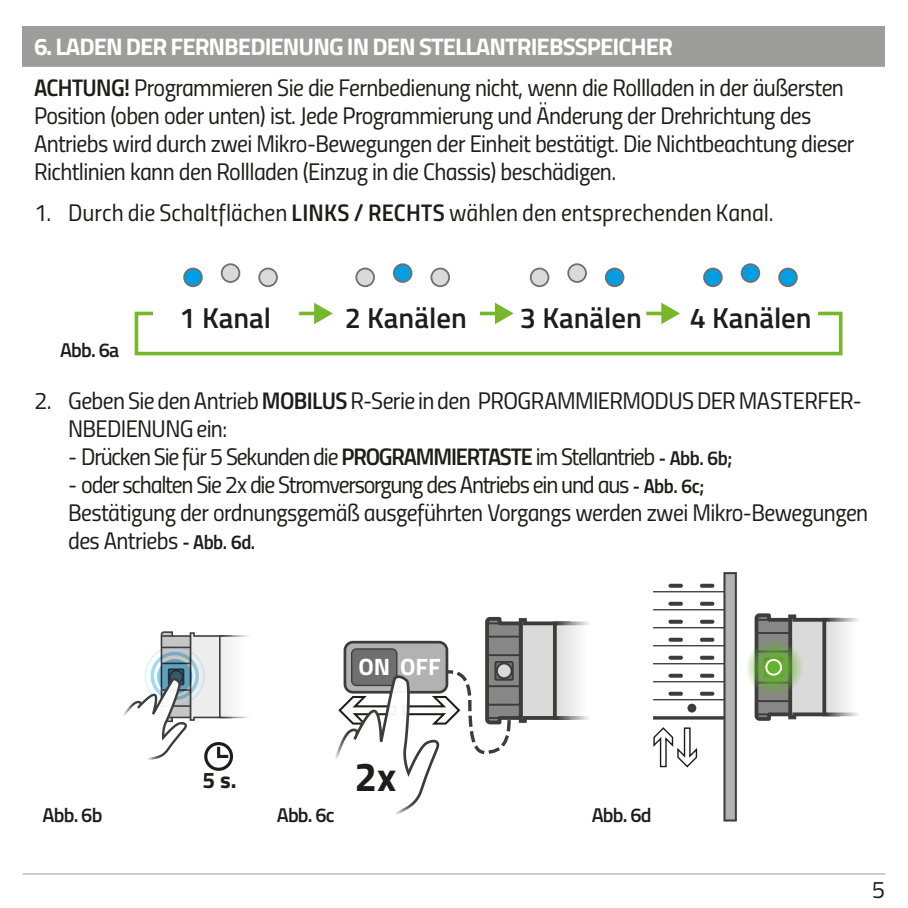
<style>
.page{position:relative;width:908px;height:908px;background:#fff}
.page>*{position:absolute;margin:0;border:0;box-sizing:border-box;transform-origin:0 0}
.t1{font:700 40.4px "Titillium";color:#1d1d1b}
.t2{font:600 28.8px "Titillium";color:#1d1d1b}
.t3{font:24px/28px "Titillium Regular Upright";letter-spacing:-.025em;color:#1d1d1b}
.t4{font:24px "Titillium Regular Upright";color:#1d1d1b}
.t5{font:24px "Titillium Regular Upright";letter-spacing:-.05em;color:#1d1d1b}
.t6{font:700 24px "Titillium";letter-spacing:-.04em;color:#fff}
.t7{font:700 23.6px "Titillium";color:#fff}
.t8{font:700 22.8px "Titillium";color:#1d1d1b}
.t9{font:600 20px "Titillium";letter-spacing:-.04em;color:#1d1d1b}
.t10{font:19.2px "Titillium Semibold Upright";color:#fff}
.s1{font-family:"Titillium Semibold Upright"}
.s2{font-family:"Titillium Semibold Upright";font-size:20px}
</style>
<div class="page">
<div style="left:23px;top:26px;width:861px;height:41px;background:#9d9d9c"></div>
<svg style="left:314px;top:302px;width:13px;height:8px"></svg>
<svg style="left:494px;top:302px;width:14px;height:8px"></svg>
<svg style="left:661px;top:302px;width:13px;height:8px"></svg>
<div style="left:184px;top:268px;width:18px;height:18px;background:#009fe3;border-radius:50%"></div>
<div style="left:183px;top:267px;width:20px;height:20px;border:2px solid #706f6f;border-radius:50%"></div>
<div style="left:259px;top:268px;width:18px;height:18px;background:#dadada;border-radius:50%"></div>
<div style="left:258px;top:267px;width:20px;height:20px;border:2px solid #706f6f;border-radius:50%"></div>
<div style="left:221px;top:264px;width:18px;height:18px;background:#dadada;border-radius:50%"></div>
<div style="left:221px;top:263px;width:19px;height:20px;border:2px solid #706f6f;border-radius:50%"></div>
<div style="left:356px;top:268px;width:18px;height:18px;background:#dadada;border-radius:50%"></div>
<div style="left:355px;top:267px;width:20px;height:20px;border:2px solid #706f6f;border-radius:50%"></div>
<div style="left:431px;top:268px;width:18px;height:18px;background:#dadada;border-radius:50%"></div>
<div style="left:430px;top:267px;width:20px;height:20px;border:2px solid #706f6f;border-radius:50%"></div>
<div style="left:393px;top:264px;width:18px;height:18px;background:#009fe3;border-radius:50%"></div>
<div style="left:393px;top:263px;width:19px;height:20px;border:2px solid #706f6f;border-radius:50%"></div>
<div style="left:530px;top:268px;width:18px;height:18px;background:#dadada;border-radius:50%"></div>
<div style="left:529px;top:267px;width:20px;height:20px;border:2px solid #706f6f;border-radius:50%"></div>
<div style="left:605px;top:268px;width:18px;height:18px;background:#009fe3;border-radius:50%"></div>
<div style="left:604px;top:267px;width:20px;height:20px;border:2px solid #706f6f;border-radius:50%"></div>
<div style="left:568px;top:264px;width:17px;height:18px;background:#dadada;border-radius:50%"></div>
<div style="left:567px;top:263px;width:19px;height:20px;border:2px solid #706f6f;border-radius:50%"></div>
<div style="left:703px;top:268px;width:18px;height:18px;background:#009fe3;border-radius:50%"></div>
<div style="left:702px;top:267px;width:20px;height:20px;border:2px solid #706f6f;border-radius:50%"></div>
<svg style="left:778px;top:268px;width:18px;height:18px"></svg>
<div style="left:777px;top:267px;width:20px;height:20px;border:2px solid #706f6f;border-radius:50%"></div>
<div style="left:741px;top:264px;width:18px;height:18px;background:#009fe3;border-radius:50%"></div>
<div style="left:740px;top:263px;width:19px;height:20px;border:2px solid #706f6f;border-radius:50%"></div>
<svg style="left:134px;top:310px;width:709px;height:46px"></svg>
<div style="left:204px;top:741px;width:29px;height:29px;border:3px solid #1d1d1b;border-radius:50%"></div>
<div style="left:219px;top:635px;width:51px;height:83px;border:2px solid #fff"></div>
<svg style="left:123px;top:631px;width:110px;height:129px"></svg>
<svg style="left:335px;top:616px;width:254px;height:198px"></svg>
<svg style="left:653px;top:628px;width:5px;height:73px"></svg>
<hr style="left:652px;top:590px;width:78px;height:2px;background:#3c3c3b">
<svg style="left:668px;top:583px;width:14px;height:4px"></svg>
<svg style="left:699px;top:583px;width:15px;height:4px"></svg>
<hr style="left:652px;top:608px;width:78px;height:2px;background:#3c3c3b">
<svg style="left:668px;top:601px;width:14px;height:4px"></svg>
<svg style="left:699px;top:601px;width:15px;height:4px"></svg>
<hr style="left:652px;top:626px;width:78px;height:2px;background:#3c3c3b">
<svg style="left:699px;top:619px;width:15px;height:4px"></svg>
<svg style="left:668px;top:619px;width:14px;height:4px"></svg>
<hr style="left:652px;top:644px;width:78px;height:2px;background:#3c3c3b">
<svg style="left:668px;top:637px;width:14px;height:4px"></svg>
<svg style="left:699px;top:637px;width:15px;height:4px"></svg>
<hr style="left:652px;top:662px;width:78px;height:2px;background:#3c3c3b">
<svg style="left:668px;top:655px;width:14px;height:4px"></svg>
<svg style="left:699px;top:655px;width:15px;height:4px"></svg>
<hr style="left:652px;top:680px;width:78px;height:2px;background:#3c3c3b">
<svg style="left:668px;top:673px;width:14px;height:4px"></svg>
<svg style="left:699px;top:673px;width:15px;height:4px"></svg>
<hr style="left:652px;top:698px;width:78px;height:2px;background:#3c3c3b">
<svg style="left:668px;top:691px;width:14px;height:4px"></svg>
<svg style="left:699px;top:691px;width:15px;height:4px"></svg>
<svg style="left:653px;top:716px;width:70px;height:3px"></svg>
<div style="left:687px;top:703px;width:9px;height:9px;background:#3c3c3b;border-radius:50%"></div>
<svg style="left:723px;top:572px;width:13px;height:249px;background:#969695"></svg>
<svg style="left:754px;top:613px;width:104px;height:108px"></svg>
<svg style="left:745px;top:638px;width:57px;height:57px;background:#85a36f"></svg>
<div style="left:766px;top:659px;width:14px;height:15px;background:#65b32e;border-radius:50%"></div>
<div style="left:765px;top:658px;width:16px;height:17px;border:2px solid #fff;border-radius:50%"></div>
<svg style="left:653px;top:727px;width:44px;height:41px"></svg>
<hr style="left:23px;top:872px;width:861px;height:2px;background:#9d9d9c">
<p class="t6" style="left:34px;top:29px;width:640px">6. LADEN DER FERNBEDIENUNG IN DEN STELLANTRIEBSSPEICHER</p>
<p class="t3" style="left:34px;top:72px;width:821px"><span class="s1">ACHTUNG!</span> Programmieren Sie die Fernbedienung nicht, wenn die Rollladen in der äußersten Position (oben oder unten) ist. Jede Programmierung und Änderung der Drehrichtung des Antriebs wird durch zwei Mikro-Bewegungen der Einheit bestätigt. Die Nichtbeachtung dieser Richtlinien kann den Rollladen (Einzug in die Chassis) beschädigen.</p>
<p class="t4" style="left:34px;top:195px;width:741px">1. Durch die Schaltflächen <span class="s1">LINKS / RECHTS</span> wählen den entsprechenden Kanal.</p>
<p class="t9" style="left:60px;top:335px;width:61px">Abb. 6a</p>
<p class="t2" style="left:179px;top:296px;width:93px">1 Kanal</p>
<p class="t2" style="left:344px;top:296px;width:123px">2 Kanälen</p>
<p class="t2" style="left:519px;top:296px;width:123px">3 Kanälen</p>
<p class="t2" style="left:689px;top:296px;width:123px">4 Kanälen</p>
<p class="t3" style="left:68px;top:385px;width:795px;text-indent:-34px">2. Geben Sie den Antrieb <span class="s1">MOBILUS</span> R-Serie in den PROGRAMMIERMODUS DER MASTERFER-<br>NBEDIENUNG ein:</p>
<p class="t5" style="left:68px;top:439px;width:665px">- Drücken Sie für 5 Sekunden die <span class="s1">PROGRAMMIERTASTE</span> im Stellantrieb <span class="s2">- Abb. 6b;</span></p>
<p class="t3" style="left:68px;top:469px;width:801px">- oder schalten Sie 2x die Stromversorgung des Antriebs ein und aus <span class="s2">- Abb. 6c;<br></span>Bestätigung der ordnungsgemäß ausgeführten Vorgangs werden zwei Mikro-Bewegungen des Antriebs <span class="s2">- Abb. 6d.</span></p>
<p class="t9" style="left:43px;top:799px;width:61px">Abb. 6b</p>
<p class="t8" style="left:202px;top:762px;width:36px">5 s.</p>
<p class="t7" style="left:358px;top:648px;width:84px">ON OFF</p>
<p class="t10" style="left:365px;top:661px;width:66px">ON OFF</p>
<p class="t9" style="left:277px;top:799px;width:59px">Abb. 6c</p>
<h1 class="t1" style="left:354px;top:744px;width:89px">2x2x</h1>
<p class="t9" style="left:591px;top:799px;width:61px">Abb. 6d</p>
<p class="t3" style="left:871px;top:873px;width:15px">5</p>
</div>
